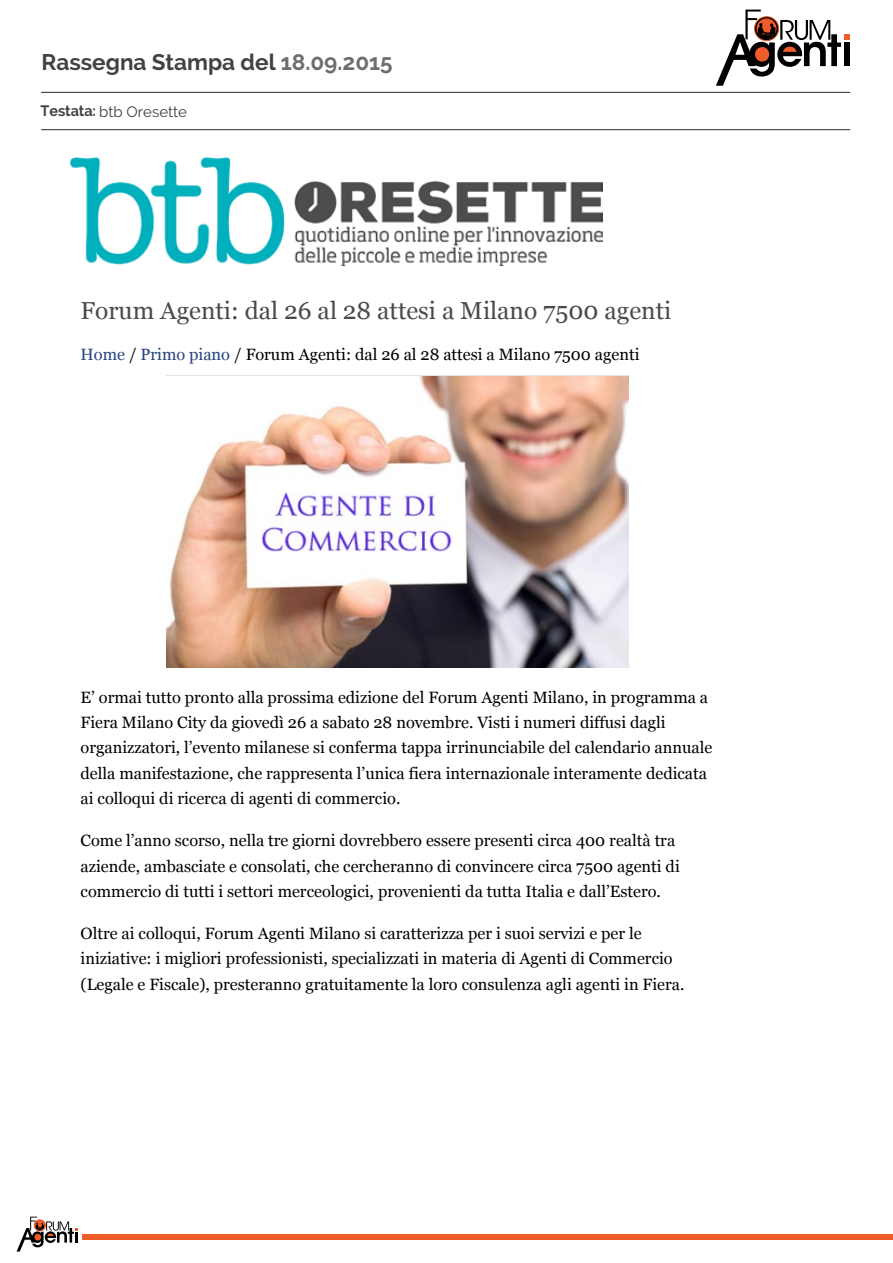
<style>
.page{position:relative;width:893px;height:1263px;background:#fff}
.page>*{position:absolute;margin:0;border:0;box-sizing:border-box;transform-origin:0 0}
.t1{font:24.6px "Georgia";color:#4b4b4b}
.t2{font:700 22.5px "Raleway";color:#424143}
.t3{font:16.35px/25.5px "Georgia";color:#000}
.t4{font:15px "Raleway";color:#404041}
.s1{color:#6e6e71}
.s2{font-weight:700;color:#414042}
.s3{color:#27427e}
</style>
<div class="page">
<hr style="left:41px;top:92px;width:809px;height:1px;background:#414042">
<hr style="left:41px;top:129px;width:809px;height:1px;background:#414042">
<svg style="left:17px;top:1216px;width:61px;height:35px"></svg>
<div style="left:82px;top:1234px;width:811px;height:6px;background:#f15b2a"></div>
<svg style="left:716px;top:10px;width:134px;height:76px"></svg>
<img style="left:70px;top:157px;width:532px;height:108px">
<hr style="left:166px;top:375px;width:463px;height:1px;background:#000">
<hr style="left:166px;top:667px;width:463px;height:1px;background:#000">
<svg style="left:166px;top:627px;width:1px;height:41px"></svg>
<hr style="left:628px;top:375px;width:1px;height:293px;background:#000">
<img style="left:167px;top:376px;width:461px;height:291px">
<h2 class="t2" style="left:42px;top:49px;width:353px">Rassegna Stampa del <span class="s1">18.09.2015</span></h2>
<p class="t4" style="left:40px;top:103px;width:148px"><span class="s2">Testata:</span> btb Oresette</p>
<h1 class="t1" style="left:81px;top:293px;width:592px">Forum Agenti: dal 26 al 28 attesi a Milano 7500 agenti</h1>
<p class="t3" style="left:81px;top:341px;width:560px"><span class="s3">Home</span> / <span class="s3">Primo piano</span> / Forum Agenti: dal 26 al 28 attesi a Milano 7500 agenti</p>
<p class="t3" style="left:81px;top:683px;width:633px">E’ ormai tutto pronto alla prossima edizione del Forum Agenti Milano, in programma a Fiera Milano City da giovedì 26 a sabato 28 novembre. Visti i numeri diffusi dagli organizzatori, l’evento milanese si conferma tappa irrinunciabile del calendario annuale della manifestazione, che rappresenta l’unica fiera internazionale interamente dedicata ai colloqui di ricerca di agenti di commercio.</p>
<p class="t3" style="left:81px;top:827px;width:601px">Come l’anno scorso, nella tre giorni dovrebbero essere presenti circa 400 realtà tra aziende, ambasciate e consolati, che cercheranno di convincere circa 7500 agenti di commercio di tutti i settori merceologici, provenienti da tutta Italia e dall’Estero.</p>
<p class="t3" style="left:81px;top:920px;width:605px">Oltre ai colloqui, Forum Agenti Milano si caratterizza per i suoi servizi e per le iniziative: i migliori professionisti, specializzati in materia di Agenti di Commercio (Legale e Fiscale), presteranno gratuitamente la loro consulenza agli agenti in Fiera.</p>
</div>
